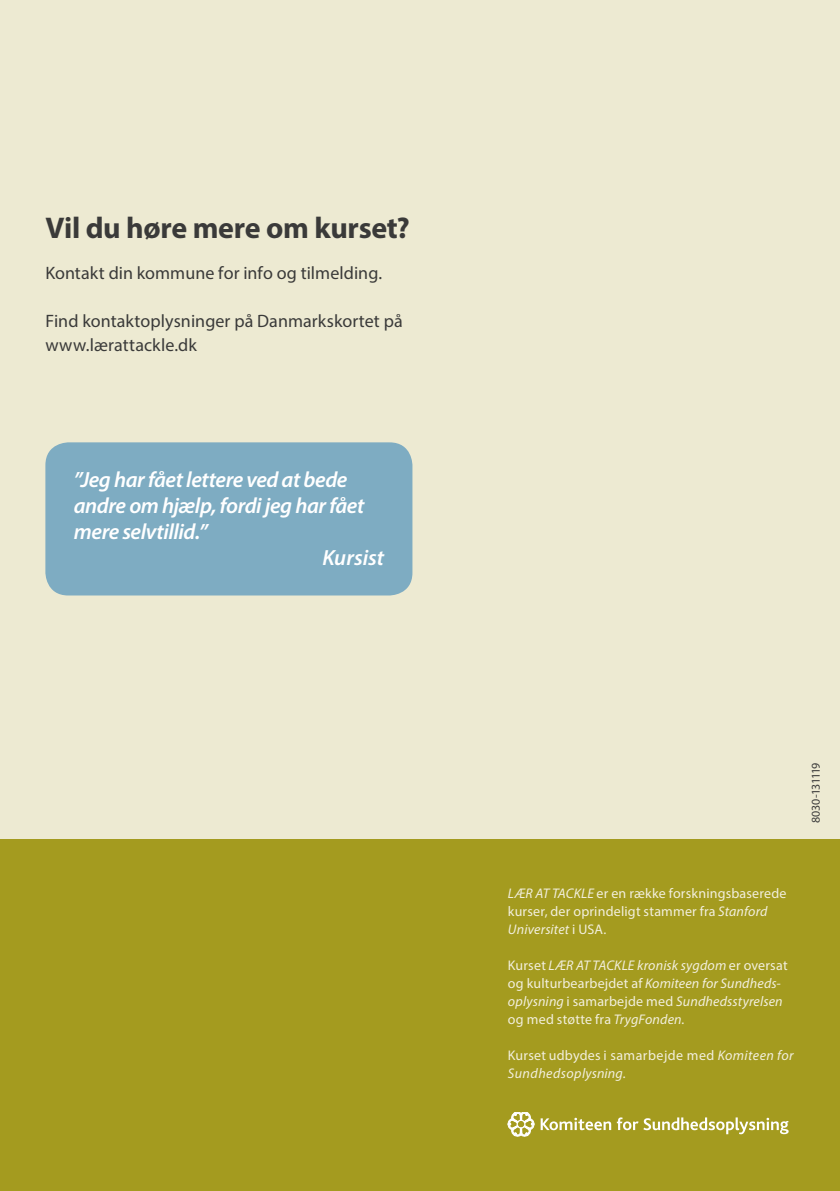
<style>
.page{position:relative;width:840px;height:1191px;background:#fff}
.page>*{position:absolute;margin:0;border:0;box-sizing:border-box;transform-origin:0 0}
.t1{font:700 30px "Myriad Pro";letter-spacing:-.01em;color:#3a3a39}
.t2{font:italic 600 22px "Myriad Pro";letter-spacing:-.02em;color:#fff}
.t3{font:18px/24px "Myriad Pro";letter-spacing:.005em;color:#3a3a39}
.t4{font:italic 14px/18px "Myriad Pro";letter-spacing:.01em;color:#f2efdd}
.t5{font:14px/18px "Myriad Pro";letter-spacing:.015em;color:#f2efdd}
.t6{font:12px "Myriad Pro";letter-spacing:-.055em;color:#3a3a39}
.s1{font-style:italic}
.s2{font-style:normal}
</style>
<div class="page">
<div style="left:0;top:0;width:839px;height:920px;background:#edead2"></div>
<div style="left:0;top:839px;width:839px;height:352px;background:#a49b1f"></div>
<div style="left:45px;top:442px;width:367px;height:153px;background:#7eacc2;border-radius:23px"></div>
<svg style="left:507px;top:1112px;width:27px;height:24px"></svg>
<div style="left:516px;top:1119px;width:9px;height:9px;border:1px solid #fff;border-radius:50%"></div>
<svg style="left:540px;top:1117px;width:248px;height:17px"></svg>
<h1 class="t1" style="left:45px;top:208px;width:366px">Vil du høre mere om kurset?</h1>
<p class="t3" style="left:45px;top:261px;width:338px">Kontakt din kommune for info og tilmelding.</p>
<p class="t3" style="left:45px;top:309px;width:358px">Find kontaktoplysninger på Danmarkskortet på www.lærattackle.dk</p>
<h2 class="t2" style="left:74px;top:466px;width:275px">”Jeg har fået lettere ved at bede</h2>
<h2 class="t2" style="left:74px;top:492px;width:292px">andre om hjælp, fordi jeg har fået</h2>
<h2 class="t2" style="left:74px;top:518px;width:135px">mere selvtillid.”</h2>
<h2 class="t2" style="left:322px;top:544px;width:63px">Kursist</h2>
<p class="t6" style="left:808px;top:823px;width:62px;rotate:-90deg">8030-131119</p>
<p class="t5" style="left:507px;top:883px;width:280px"><span class="s1">LÆR AT TACKLE</span> er en række forskningsbaserede kurser, der oprindeligt stammer fra <span class="s1">Stanford<br>Universitet</span> i USA.</p>
<p class="t4" style="left:507px;top:955px;width:281px"><span class="s2">Kurset</span> LÆR AT TACKLE kronisk sygdom <span class="s2">er oversat og kulturbearbejdet af</span> Komiteen for Sundheds&shy;oplysning <span class="s2">i samarbejde med</span> Sundhedsstyrelsen <span class="s2">og med støtte fra</span> TrygFonden.</p>
<p class="t4" style="left:507px;top:1045px;width:287px"><span class="s2">Kurset udbydes i samarbejde med</span> Komiteen for<br>Sundhedsoplysning.</p>
</div>
